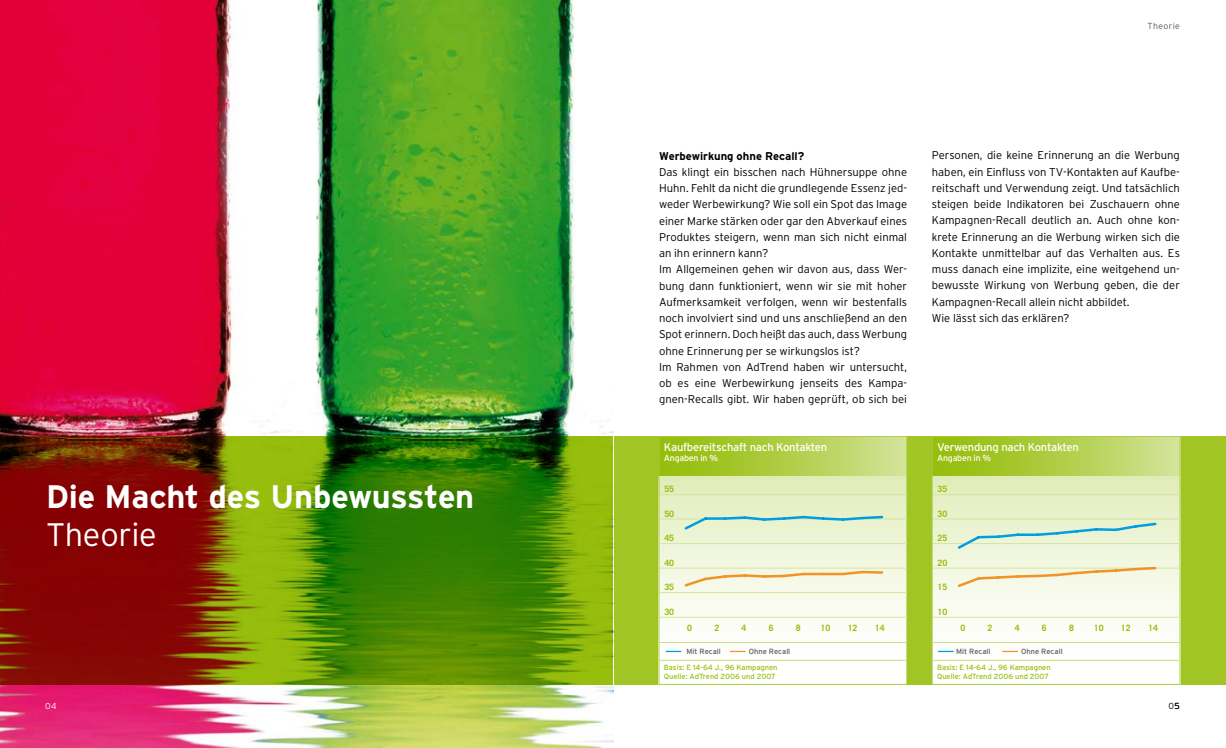
<style>
.page{position:relative;width:1226px;height:748px;background:#fff}
.page>*{position:absolute;margin:0;border:0;box-sizing:border-box;transform-origin:0 0}
.t1{font:700 32.5px "Interstate";letter-spacing:-.01em;color:#fff}
.t2{font:300 32.5px "Interstate";letter-spacing:-.01em;color:#fff}
.t3{font:300 11.25px/16.2px "Interstate";color:#000}
.t4{font:11.25px "Interstate";letter-spacing:-.025em;color:#fff}
.t5{font:700 11.25px "Interstate";color:#000}
.t6{font:700 8.75px "Trade Gothic";color:#97be0d}
.t7{font:8.75px "Interstate";letter-spacing:-.025em;color:#fff}
.t8{font:300 8.75px "Interstate";letter-spacing:.04em;color:#58585a}
.t9{font:300 8.75px "Interstate";color:#000}
.t10{font:300 8.75px "Interstate";color:#fff}
.t11{font:7.5px/8.8px "Interstate";color:#97be0d}
.t12{font:7.5px "Interstate";color:#58585a}
</style>
<div class="page">
<div style="left:613px;top:436px;width:613px;height:248px;background:#a1c525"></div>
<img style="left:0;top:0;width:613px;height:748px">
<svg style="left:661px;top:475px;width:244px;height:207px;background:#f2f7e2"></svg>
<div style="left:659px;top:436px;width:248px;height:39px;background:linear-gradient(to right,#91ba00,#d1e293)"></div>
<div style="left:659px;top:436px;width:248px;height:248px;border:1px solid #accb3d"></div>
<hr style="left:659px;top:660px;width:248px;height:1px;background:#cbdf86">
<hr style="left:659px;top:642px;width:248px;height:1px;background:#cbdf86">
<hr style="left:660px;top:494px;width:247px;height:1px;background:#d5e59e">
<hr style="left:660px;top:617px;width:247px;height:1px;background:#d5e59e">
<hr style="left:660px;top:592px;width:247px;height:1px;background:#d5e59e">
<hr style="left:660px;top:568px;width:247px;height:1px;background:#d5e59e">
<hr style="left:660px;top:543px;width:247px;height:1px;background:#d5e59e">
<hr style="left:660px;top:518px;width:247px;height:1px;background:#d5e59e">
<svg style="left:683px;top:569px;width:202px;height:19px;background:#f4ebcd"></svg>
<svg style="left:682px;top:514px;width:203px;height:17px;background:#c7e5d0"></svg>
<svg style="left:666px;top:651px;width:15px;height:1px"></svg>
<svg style="left:730px;top:651px;width:16px;height:1px"></svg>
<svg style="left:934px;top:475px;width:244px;height:207px;background:#f2f7e3"></svg>
<div style="left:932px;top:436px;width:248px;height:39px;background:linear-gradient(to right,#91ba00,#d1e293)"></div>
<div style="left:932px;top:436px;width:248px;height:248px;border:1px solid #accb3d"></div>
<hr style="left:932px;top:660px;width:248px;height:1px;background:#cbdf86">
<hr style="left:932px;top:642px;width:248px;height:1px;background:#cbdf86">
<hr style="left:933px;top:494px;width:247px;height:1px;background:#d5e59e">
<hr style="left:933px;top:617px;width:247px;height:1px;background:#d5e59e">
<hr style="left:933px;top:568px;width:247px;height:1px;background:#d5e59e">
<hr style="left:933px;top:543px;width:247px;height:1px;background:#d5e59e">
<hr style="left:933px;top:518px;width:247px;height:1px;background:#d5e59e">
<svg style="left:956px;top:565px;width:202px;height:24px;background:#f2eccf"></svg>
<svg style="left:956px;top:521px;width:202px;height:30px;background:#d8ebd3"></svg>
<svg style="left:938px;top:651px;width:16px;height:1px"></svg>
<svg style="left:1002px;top:651px;width:16px;height:1px"></svg>
<svg style="left:0;top:436px;width:613px;height:248px;background:#666104"></svg>
<h1 class="t1" style="left:46px;top:479px;width:430px">Die Macht des Unbewussten</h1>
<h1 class="t2" style="left:46px;top:516px;width:112px">Theorie</h1>
<p class="t10" style="left:45px;top:701px;width:13px">04</p>
<p class="t8" style="left:1148px;top:21px;width:34px">Theorie</p>
<p class="t5" style="left:659px;top:149px;width:147px">Werbewirkung ohne Recall?</p>
<p class="t3" style="left:659px;top:164px;width:250px">Das klingt ein bisschen nach Hühnersuppe ohne Huhn. Fehlt da nicht die grundlegende Essenz jed&shy;weder Werbewirkung? Wie soll ein Spot das Image einer Marke stärken oder gar den Abverkauf eines Produktes steigern, wenn man sich nicht einmal an ihn erinnern kann?<br>Im Allgemeinen gehen wir davon aus, dass Wer&shy;bung dann funktioniert, wenn wir sie mit hoher Aufmerksamkeit verfolgen, wenn wir bestenfalls noch involviert sind und uns anschließend an den Spot erinnern. Doch heißt das auch, dass Werbung ohne Erinnerung per se wirkungslos ist?<br>Im Rahmen von AdTrend haben wir untersucht, ob es eine Werbewirkung jenseits des Kampa&shy;gnen-Recalls gibt. Wir haben geprüft, ob sich bei</p>
<p class="t3" style="left:932px;top:147px;width:250px">Personen, die keine Erinnerung an die Werbung haben, ein Einfluss von TV-Kontakten auf Kaufbe&shy;reitschaft und Verwendung zeigt. Und tatsächlich steigen beide Indikatoren bei Zuschauern ohne Kampagnen-Recall deutlich an. Auch ohne kon&shy;krete Erinnerung an die Werbung wirken sich die Kontakte unmittelbar auf das Verhalten aus. Es muss danach eine implizite, eine weitgehend un&shy;bewusste Wirkung von Werbung geben, die der Kampagnen-Recall allein nicht abbildet.<br>Wie lässt sich das erklären?</p>
<p class="t4" style="left:664px;top:440px;width:165px">Kaufbereitschaft nach Kontakten</p>
<p class="t7" style="left:664px;top:452px;width:56px">Angaben in %</p>
<p class="t4" style="left:937px;top:440px;width:143px">Verwendung nach Kontakten</p>
<p class="t7" style="left:937px;top:452px;width:56px">Angaben in %</p>
<p class="t6" style="left:664px;top:484px;width:11px">55</p>
<p class="t6" style="left:938px;top:484px;width:11px">35</p>
<p class="t6" style="left:664px;top:508px;width:11px">50</p>
<p class="t6" style="left:938px;top:508px;width:11px">30</p>
<p class="t6" style="left:664px;top:533px;width:11px">45</p>
<p class="t6" style="left:938px;top:533px;width:11px">25</p>
<p class="t6" style="left:664px;top:557px;width:11px">40</p>
<p class="t6" style="left:938px;top:557px;width:11px">20</p>
<p class="t6" style="left:664px;top:582px;width:11px">35</p>
<p class="t6" style="left:938px;top:582px;width:11px">15</p>
<p class="t6" style="left:664px;top:606px;width:11px">30</p>
<p class="t6" style="left:938px;top:606px;width:11px">10</p>
<p class="t6" style="left:687px;top:622px;width:6px">0</p>
<p class="t6" style="left:742px;top:622px;width:6px">4</p>
<p class="t6" style="left:714px;top:622px;width:6px">2</p>
<p class="t6" style="left:769px;top:622px;width:6px">6</p>
<p class="t6" style="left:796px;top:622px;width:6px">8</p>
<p class="t6" style="left:821px;top:622px;width:11px">10</p>
<p class="t6" style="left:848px;top:622px;width:11px">12</p>
<p class="t6" style="left:875px;top:622px;width:11px">14</p>
<p class="t6" style="left:960px;top:622px;width:6px">0</p>
<p class="t6" style="left:1015px;top:622px;width:6px">4</p>
<p class="t6" style="left:988px;top:622px;width:6px">2</p>
<p class="t6" style="left:1042px;top:622px;width:6px">6</p>
<p class="t6" style="left:1069px;top:622px;width:6px">8</p>
<p class="t6" style="left:1094px;top:622px;width:11px">10</p>
<p class="t6" style="left:1121px;top:622px;width:11px">12</p>
<p class="t6" style="left:1148px;top:622px;width:11px">14</p>
<p class="t12" style="left:686px;top:647px;width:36px">Mit Recall</p>
<p class="t12" style="left:749px;top:647px;width:43px">Ohne Recall</p>
<p class="t12" style="left:956px;top:647px;width:36px">Mit Recall</p>
<p class="t12" style="left:1021px;top:647px;width:43px">Ohne Recall</p>
<p class="t11" style="left:664px;top:663px;width:115px">Basis: E 14-64 J., 96 Kampagnen<br>Quelle: AdTrend 2006 und 2007</p>
<p class="t11" style="left:937px;top:663px;width:115px">Basis: E 14-64 J., 96 Kampagnen<br>Quelle: AdTrend 2006 und 2007</p>
<p class="t9" style="left:1169px;top:701px;width:13px">05</p>
</div>
